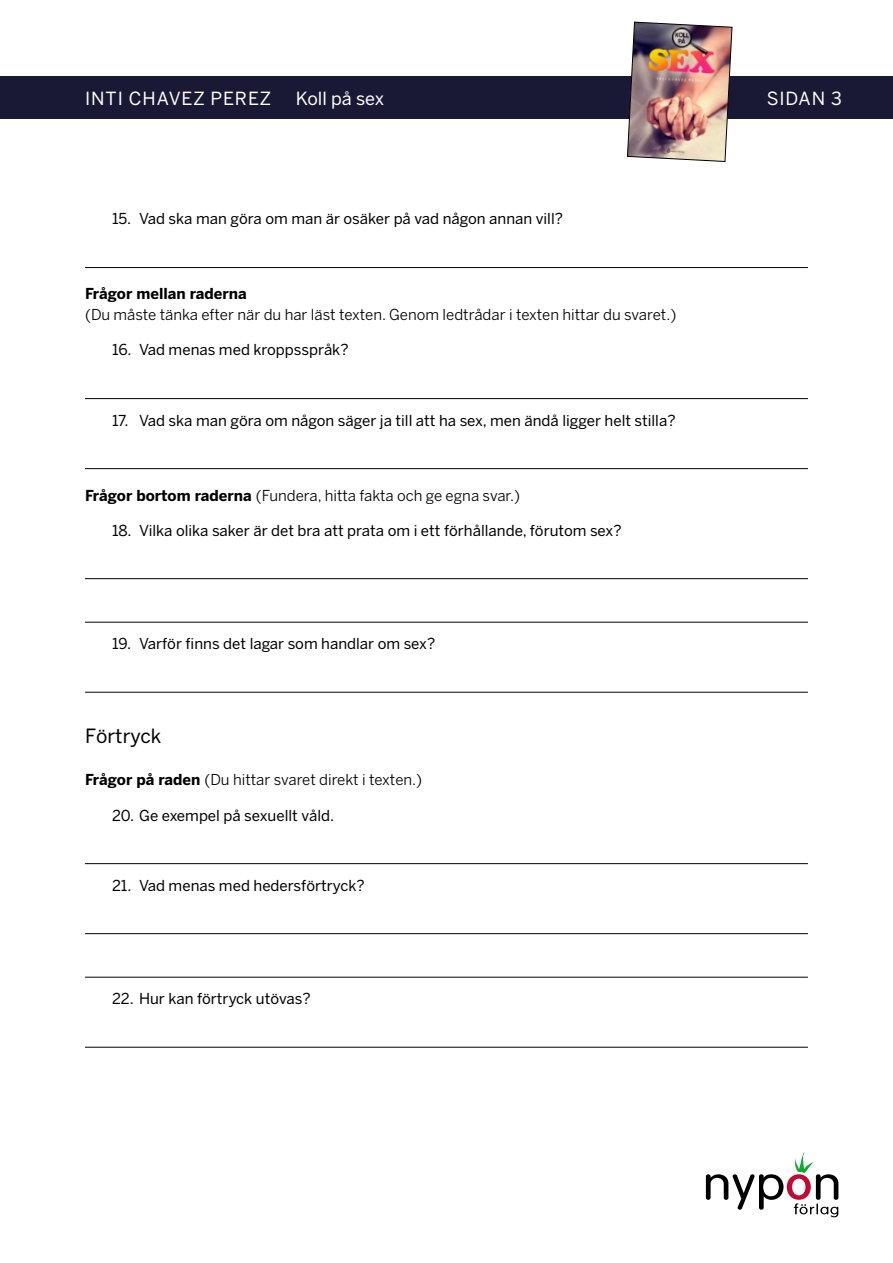
<style>
.page{position:relative;width:893px;height:1263px;background:#fff}
.page>*{position:absolute;margin:0;border:0;box-sizing:border-box;transform-origin:0 0}
.t1{font:19.5px "Benton Sans";color:#000}
.t2{font:18px "Benton Sans";letter-spacing:.05em;color:#fff}
.t3{font:18px "Benton Sans";letter-spacing:-.005em;color:#fff}
.t4{font:15px "Benton Sans";color:#000}
.t5{font:15px "Benton Sans";color:#000}
.t6{font:700 15px "Benton Sans";color:#000}
.s1{font-weight:700}
</style>
<div class="page">
<div style="left:0;top:77px;width:893px;height:42px;background:#1a1935"></div>
<img style="left:627px;top:21px;width:106px;height:141px">
<svg style="left:706px;top:1152px;width:132px;height:65px"></svg>
<hr style="left:85px;top:267px;width:723px;height:1px;background:#000">
<hr style="left:85px;top:398px;width:723px;height:1px;background:#000">
<hr style="left:85px;top:468px;width:723px;height:1px;background:#000">
<hr style="left:85px;top:578px;width:723px;height:1px;background:#000">
<hr style="left:85px;top:622px;width:723px;height:1px;background:#000">
<hr style="left:85px;top:692px;width:723px;height:1px;background:#000">
<hr style="left:85px;top:863px;width:723px;height:1px;background:#000">
<hr style="left:85px;top:933px;width:723px;height:1px;background:#000">
<hr style="left:85px;top:977px;width:723px;height:1px;background:#000">
<hr style="left:85px;top:1047px;width:723px;height:1px;background:#000">
<p class="t2" style="left:85px;top:88px;width:188px">INTI CHAVEZ PEREZ</p>
<p class="t3" style="left:296px;top:88px;width:90px">Koll på sex</p>
<p class="t2" style="left:767px;top:88px;width:77px">SIDAN 3</p>
<p class="t4" style="left:112px;top:210px;width:452px">15. Vad ska man göra om man är osäker på vad någon annan vill?</p>
<p class="t6" style="left:85px;top:285px;width:163px">Frågor mellan raderna</p>
<p class="t5" style="left:85px;top:306px;width:593px">(Du måste tänka efter när du har läst texten. Genom ledtrådar i texten hittar du svaret.)</p>
<p class="t4" style="left:112px;top:341px;width:238px">16. Vad menas med kroppsspråk?</p>
<p class="t4" style="left:112px;top:411px;width:565px">17. Vad ska man göra om någon säger ja till att ha sex, men ändå ligger helt stilla?</p>
<p class="t5" style="left:85px;top:486px;width:437px"><span class="s1">Frågor bortom raderna</span> (Fundera, hitta fakta och ge egna svar.)</p>
<p class="t4" style="left:112px;top:521px;width:511px">18. Vilka olika saker är det bra att prata om i ett förhållande, förutom sex?</p>
<p class="t4" style="left:112px;top:635px;width:325px">19. Varför finns det lagar som handlar om sex?</p>
<h1 class="t1" style="left:85px;top:725px;width:78px">Förtryck</h1>
<p class="t5" style="left:85px;top:771px;width:339px"><span class="s1">Frågor på raden</span> (Du hittar svaret direkt i texten.)</p>
<p class="t4" style="left:112px;top:806px;width:224px">20. Ge exempel på sexuellt våld.</p>
<p class="t4" style="left:112px;top:876px;width:254px">21. Vad menas med hedersförtryck?</p>
<p class="t4" style="left:112px;top:990px;width:200px">22. Hur kan förtryck utövas?</p>
</div>
